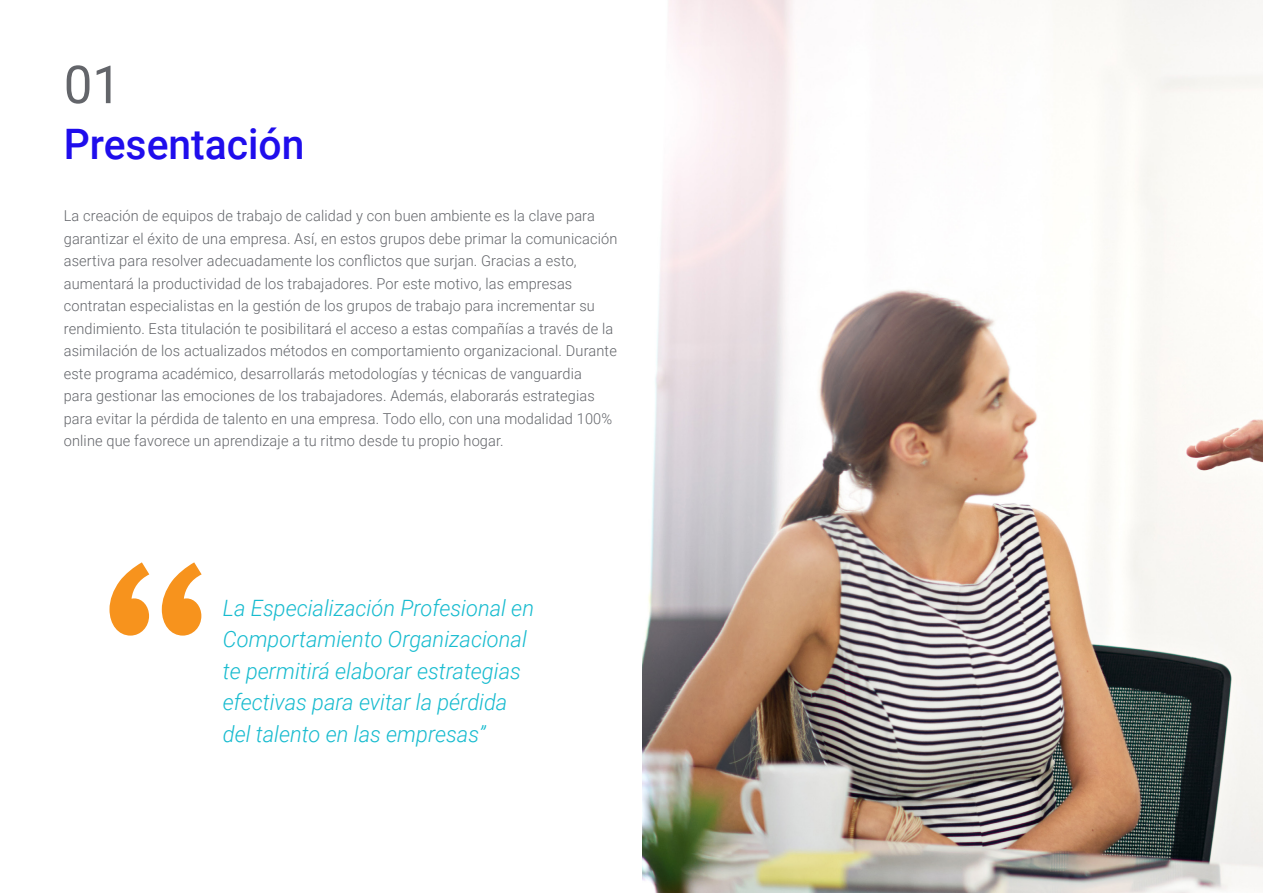
<style>
.page{position:relative;width:1263px;height:893px;background:#fff}
.page>*{position:absolute;margin:0;border:0;box-sizing:border-box;transform-origin:0 0}
.t1{font:52.5px "Roboto";color:#63656a}
.Portadilla{font:500 42px "Roboto";color:#1f0dec}
.Destacados{font:italic 300 22.5px/31.5px "Roboto";color:#17bbcf}
.Texto_Simple{font:300 15px/22.5px "Roboto";letter-spacing:.01em;color:#63656a}
</style>
<div class="page">
<svg style="left:109px;top:562px;width:93px;height:74px"></svg>
<img style="left:642px;top:0;width:621px;height:893px">
<p class="t1" style="left:64px;top:48px;width:59px">01</p>
<p class="Portadilla" style="left:64px;top:115px;width:242px">Presentación</p>
<p class="Texto_Simple" style="left:64px;top:204px;width:555px">La creación de equipos de trabajo de calidad y con buen ambiente es la clave para garantizar el éxito de una empresa. Así, en estos grupos debe primar la comunicación asertiva para resolver adecuadamente los conflictos que surjan. Gracias a esto, aumentará la productividad de los trabajadores. Por este motivo, las empresas contratan especialistas en la gestión de los grupos de trabajo para incrementar su rendimiento. Esta titulación te posibilitará el acceso a estas compañías a través de la asimilación de los actualizados métodos en comportamiento organizacional. Durante este programa académico, desarrollarás metodologías y técnicas de vanguardia<br>para gestionar las emociones de los trabajadores. Además, elaborarás estrategias para evitar la pérdida de talento en una empresa. Todo ello, con una modalidad 100% online que favorece un aprendizaje a tu ritmo desde tu propio hogar.</p>
<p class="Destacados" style="left:223px;top:591px;width:313px">La Especialización Profesional en Comportamiento Organizacional te permitirá elaborar estrategias efectivas para evitar la pérdida del talento en las empresas”</p>
</div>
